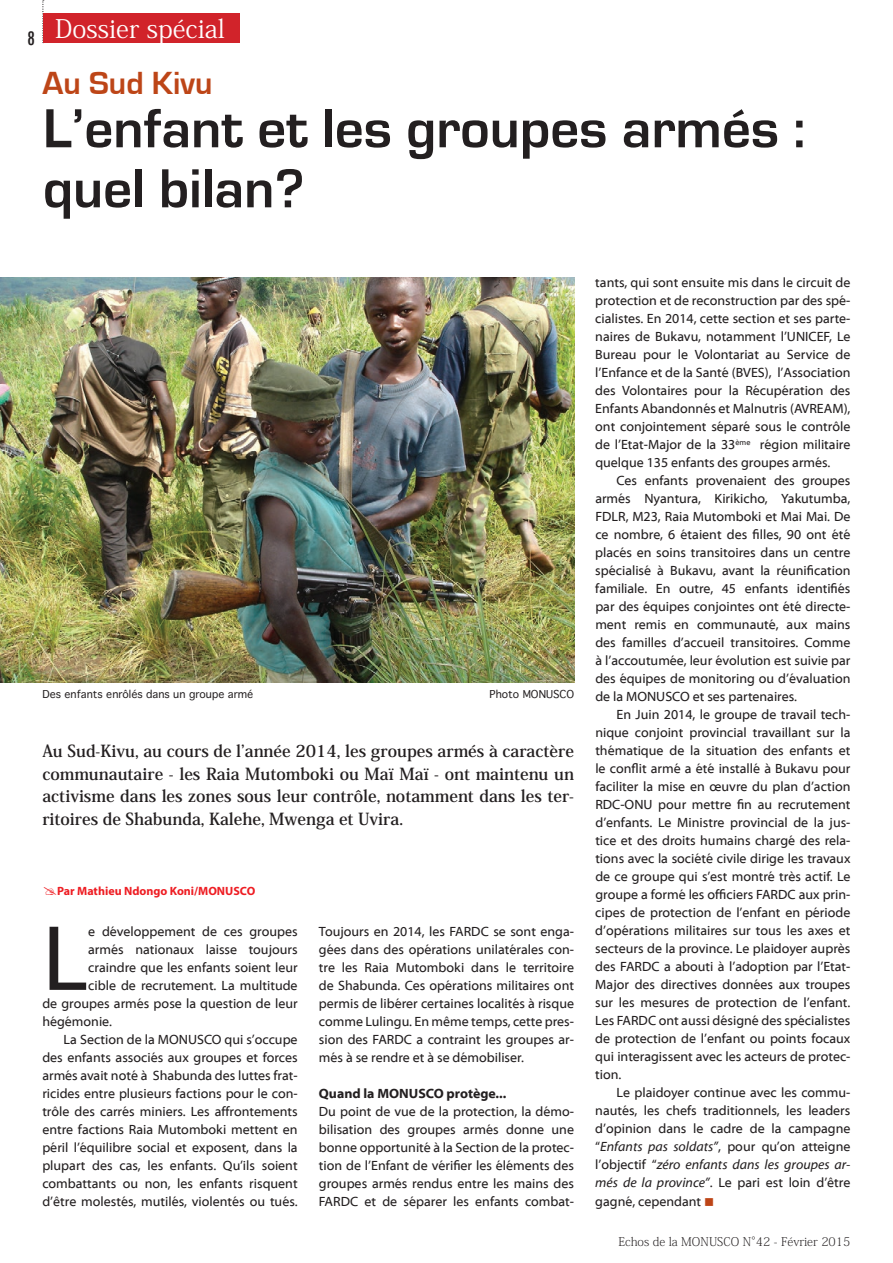
<style>
.page{position:relative;width:893px;height:1263px;background:#fff}
.page>*{position:absolute;margin:0;border:0;box-sizing:border-box;transform-origin:0 0}
.t1{font:93.6px "Myriad Web Pro";color:#231f20}
.t2{font:700 57px/60px "Eurostile";color:#231f20}
.t3{font:700 33px "Eurostile";color:#bd4517}
.t4{font:25.5px "Koz Min Pro";color:#fff}
.t5{font:500 condensed 18px "Futura";color:#231f20}
.t6{font:700 16.5px/22.5px "Koz Min Pr 6 N";color:#231f20;text-align:justify}
.t7{font:13.5px/18px "Myriad Web Pro";color:#231f20;text-align:justify}
.t8{font:700 13.5px "Myriad Web Pro";color:#231f20}
.t9{font:200 12px "Koz Min Pr 6 N";color:#231f20}
.t10{font:700 12px "Myriad Pro";color:#ee1d23}
.t11{font:10.5px "Thonburi";color:#231f20}
.s1{font-style:italic}
.s2{color:#bd4517}
</style>
<div class="page">
<svg style="left:42px;top:0;width:2px;height:43px"></svg>
<img style="left:0;top:277px;width:574px;height:405px">
<div style="left:43px;top:13px;width:197px;height:30px;background:#d1232a"></div>
<h3 class="t5" style="left:27px;top:27px;width:9px">8</h3>
<h3 class="t4" style="left:55px;top:11px;width:171px">Dossier spécial</h3>
<h3 class="t3" style="left:43px;top:65px;width:171px">Au Sud Kivu</h3>
<h2 class="t2" style="left:43px;top:99px;width:764px">L’enfant et les groupes armés : quel bilan?</h2>
<p class="t11" style="left:42px;top:685px;width:212px">Des enfants enrôlés dans un groupe armé</p>
<p class="t11" style="left:490px;top:685px;width:86px">Photo MONUSCO</p>
<p class="t6" style="left:42px;top:740px;width:533px">Au Sud-Kivu, au cours de l’année 2014, les groupes armés à caractère communautaire - les Raia Mutomboki ou Maï Maï - ont maintenu un activisme dans les zones sous leur contrôle, notamment dans les ter&shy;ritoires de Shabunda, Kalehe, Mwenga et Uvira.</p>
<p class="t10" style="left:57px;top:883px;width:200px">Par Mathieu Ndongo Koni/MONUSCO</p>
<h1 class="t1" style="left:42px;top:908px;width:47px">L</h1>
<p class="t7" style="left:88px;top:923px;width:211px">e développement de ces groupes</p>
<p class="t7" style="left:88px;top:941px;width:211px">armés nationaux laisse toujours</p>
<p class="t7" style="left:88px;top:959px;width:211px">craindre que les enfants soient leur</p>
<p class="t7" style="left:88px;top:977px;width:211px">cible de recrutement. La multitude</p>
<p class="t7" style="left:42px;top:995px;width:257px">de groupes armés pose la question de leur</p>
<p class="t7" style="left:42px;top:1013px;width:71px">hégémonie.</p>
<p class="t7" style="left:64px;top:1030px;width:236px">La Section de la MONUSCO qui s’occupe</p>
<p class="t7" style="left:42px;top:1048px;width:257px">des enfants associés aux groupes et forces</p>
<p class="t7" style="left:42px;top:1066px;width:257px">armés avait noté à Shabunda des luttes frat-</p>
<p class="t7" style="left:42px;top:1084px;width:257px">ricides entre plusieurs factions pour le con-</p>
<p class="t7" style="left:42px;top:1102px;width:257px">trôle des carrés miniers. Les affrontements</p>
<p class="t7" style="left:42px;top:1120px;width:257px">entre factions Raia Mutomboki mettent en</p>
<p class="t7" style="left:42px;top:1138px;width:257px">péril l’équilibre social et exposent, dans la</p>
<p class="t7" style="left:42px;top:1156px;width:257px">plupart des cas, les enfants. Qu’ils soient</p>
<p class="t7" style="left:42px;top:1174px;width:257px">combattants ou non, les enfants risquent</p>
<p class="t7" style="left:42px;top:1192px;width:257px">d’être molestés, mutilés, violentés ou tués.</p>
<p class="t7" style="left:319px;top:922px;width:257px">Toujours en 2014, les FARDC se sont enga&shy;gées dans des opérations unilatérales con&shy;tre les Raia Mutomboki dans le territoire de Shabunda. Ces opérations militaires ont permis de libérer certaines localités à risque comme Lulingu. En même temps, cette pres&shy;sion des FARDC a contraint les groupes ar&shy;més à se rendre et à se démobiliser.</p>
<p class="t8" style="left:319px;top:1086px;width:189px">Quand la MONUSCO protège...</p>
<p class="t7" style="left:319px;top:1102px;width:257px">Du point de vue de la protection, la démo&shy;bilisation des groupes armés donne une bonne opportunité à la Section de la protec&shy;tion de l’Enfant de vérifier les éléments des groupes armés rendus entre les mains des FARDC et de séparer les enfants combat-</p>
<p class="t7" style="left:595px;top:274px;width:257px">tants, qui sont ensuite mis dans le circuit de protection et de reconstruction par des spé&shy;cialistes. En 2014, cette section et ses parte&shy;naires de Bukavu, notamment l’UNICEF, Le Bureau pour le Volontariat au Service de l’Enfance et de la Santé (BVES), l’Association des Volontaires pour la Récupération des Enfants Abandonnés et Malnutris (AVREAM), ont conjointement séparé sous le contrôle de l’Etat-Major de la 33<sup>ème</sup> région militaire quelque 135 enfants des groupes armés.</p>
<p class="t7" style="left:595px;top:472px;width:257px;text-indent:21px">Ces enfants provenaient des groupes armés Nyantura, Kirikicho, Yakutumba, FDLR, M23, Raia Mutomboki et Mai Mai. De ce nombre, 6 étaient des filles, 90 ont été placés en soins transitoires dans un centre spécialisé à Bukavu, avant la réunification familiale. En outre, 45 enfants identifiés par des équipes conjointes ont été directe&shy;ment remis en communauté, aux mains des familles d’accueil transitoires. Comme à l’accoutumée, leur évolution est suivie par des équipes de monitoring ou d’évaluation de la MONUSCO et ses partenaires.</p>
<p class="t7" style="left:595px;top:706px;width:257px;text-indent:21px">En Juin 2014, le groupe de travail tech&shy;nique conjoint provincial travaillant sur la thématique de la situation des enfants et le conflit armé a été installé à Bukavu pour faciliter la mise en œuvre du plan d’action RDC-ONU pour mettre fin au recrutement d’enfants. Le Ministre provincial de la jus&shy;tice et des droits humains chargé des rela&shy;tions avec la société civile dirige les travaux de ce groupe qui s’est montré très actif. Le groupe a formé les officiers FARDC aux prin&shy;cipes de protection de l’enfant en période d’opérations militaires sur tous les axes et secteurs de la province. Le plaidoyer auprès des FARDC a abouti à l’adoption par l’Etat-Major des directives données aux troupes sur les mesures de protection de l’enfant.<br>Les FARDC ont aussi désigné des spécialistes de protection de l’enfant ou points focaux qui interagissent avec les acteurs de protec&shy;tion.</p>
<p class="t7" style="left:595px;top:1084px;width:257px;text-indent:21px">Le plaidoyer continue avec les commu&shy;nautés, les chefs traditionnels, les leaders d’opinion dans le cadre de la campagne “<span class="s1">Enfants pas soldats”</span>, pour qu’on atteigne l’objectif “<span class="s1">zéro enfants dans les groupes ar&shy;més de la province”</span>. Le pari est loin d’être gagné, cependant <span class="s2">■</span></p>
<p class="t9" style="left:618px;top:1235px;width:234px">Echos de la MONUSCO N°42 - Février 2015</p>
</div>
